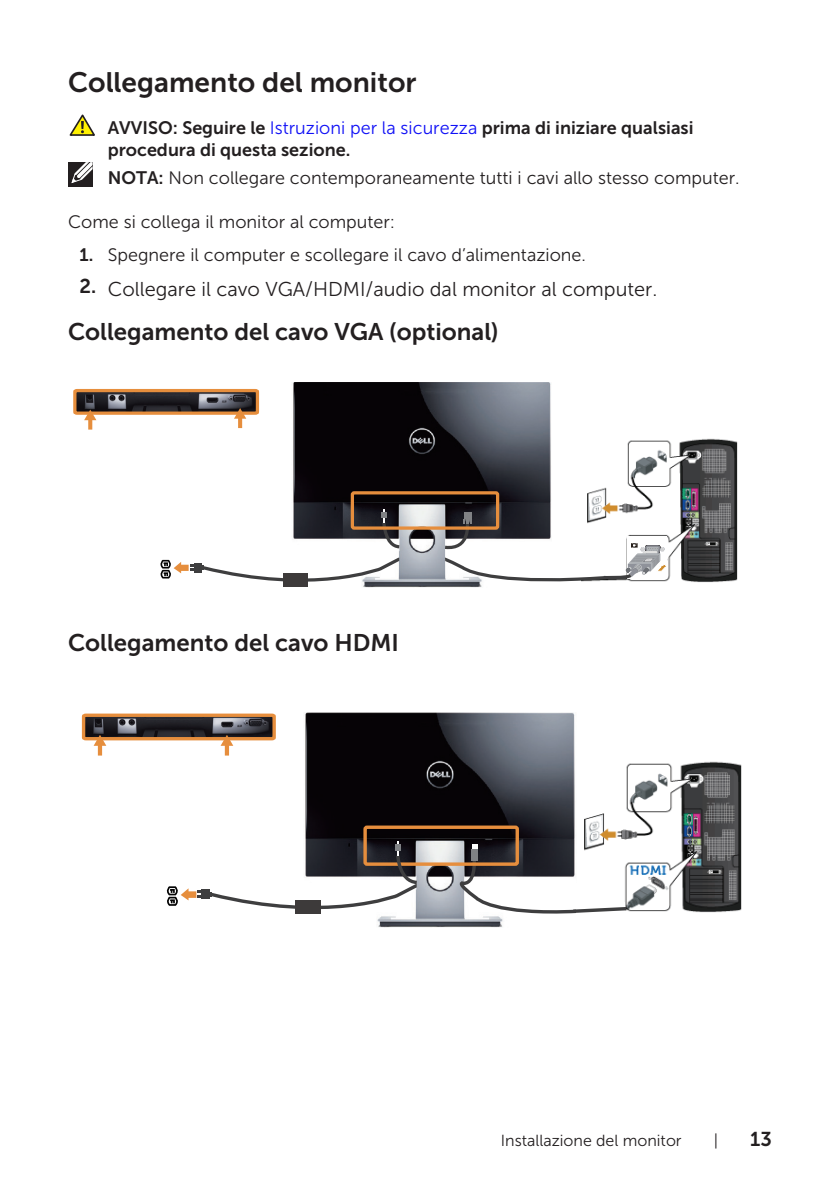
<style>
.page{position:relative;width:840px;height:1191px;background:#fff}
.page>*{position:absolute;margin:0;border:0;box-sizing:border-box;transform-origin:0 0}
.Head_2{font:28px "Museo Sans For Dell 700";color:#231f20}
.Head_3{font:24px "Museo Sans For Dell 700";color:#231f20}
.t1{font:20px "Museo Sans For Dell 300";color:#231f20}
.t2{font:20px "Museo Sans For Dell 700";color:#231f20}
.text{font:18px "Museo Sans For Dell 300";color:#231f20}
.text-2{font:18px/21.6px "Museo Sans For Dell 700";color:#231f20}
.t3{font:16px "Museo Sans For Dell 300";color:#231f20}
.s1{font-family:"Museo Sans For Dell 300";color:#1111f6}
.s2{font-family:"Museo Sans For Dell 700"}
</style>
<div class="page">
<svg style="left:69px;top:114px;width:26px;height:22px"></svg>
<div style="left:68px;top:162px;width:24px;height:24px;background:#231f20"></div>
<svg style="left:71px;top:162px;width:22px;height:22px"></svg>
<img style="left:293px;top:382px;width:258px;height:205px">
<img style="left:587px;top:438px;width:151px;height:145px">
<svg style="left:441px;top:518px;width:227px;height:65px"></svg>
<svg style="left:160px;top:556px;width:242px;height:32px"></svg>
<svg style="left:73px;top:387px;width:427px;height:144px"></svg>
<svg style="left:380px;top:509px;width:22px;height:41px"></svg>
<div style="left:283px;top:573px;width:25px;height:13px;background:#3d3a3a"></div>
<svg style="left:234px;top:408px;width:12px;height:20px"></svg>
<svg style="left:84px;top:409px;width:12px;height:20px"></svg>
<img style="left:305px;top:713px;width:270px;height:214px">
<img style="left:584px;top:761px;width:158px;height:152px">
<svg style="left:456px;top:857px;width:173px;height:58px"></svg>
<div style="left:363px;top:825px;width:155px;height:41px;border:3px solid #e68e3d;border-radius:2px"></div>
<div style="left:471px;top:849px;width:6px;height:12px;background:#808285"></div>
<svg style="left:471px;top:844px;width:6px;height:5px"></svg>
<svg style="left:166px;top:841px;width:254px;height:82px"></svg>
<div style="left:295px;top:900px;width:26px;height:14px;background:#3d3a3a"></div>
<svg style="left:81px;top:713px;width:195px;height:42px"></svg>
<p class="Head_2" style="left:68px;top:67px;width:350px">Collegamento del monitor</p>
<p class="text-2" style="left:108px;top:117px;width:587px">AVVISO: Seguire le <span class="s1">Istruzioni per la sicurezza</span> prima di iniziare qualsiasi procedura di questa sezione.</p>
<p class="text" style="left:108px;top:168px;width:633px"><span class="s2">NOTA:</span> Non collegare contemporaneamente tutti i cavi allo stesso computer.</p>
<p class="text" style="left:68px;top:212px;width:328px">Come si collega il monitor al computer:</p>
<p class="text" style="left:79px;top:245px;width:508px"><span class="s2">1.</span> Spegnere il computer e scollegare il cavo d’alimentazione.</p>
<p class="t1" style="left:79px;top:278px;width:579px"><span class="s2">2.</span> Collegare il cavo VGA/HDMI/audio dal monitor al computer.</p>
<p class="Head_3" style="left:68px;top:318px;width:432px">Collegamento del cavo VGA (optional)</p>
<p class="Head_3" style="left:68px;top:629px;width:332px">Collegamento del cavo HDMI</p>
<p class="t3" style="left:500px;top:1131px;width:182px">Installazione del monitor</p>
<p class="t3" style="left:713px;top:1131px;width:6px">|</p>
<p class="t2" style="left:749px;top:1127px;width:23px">13</p>
</div>
